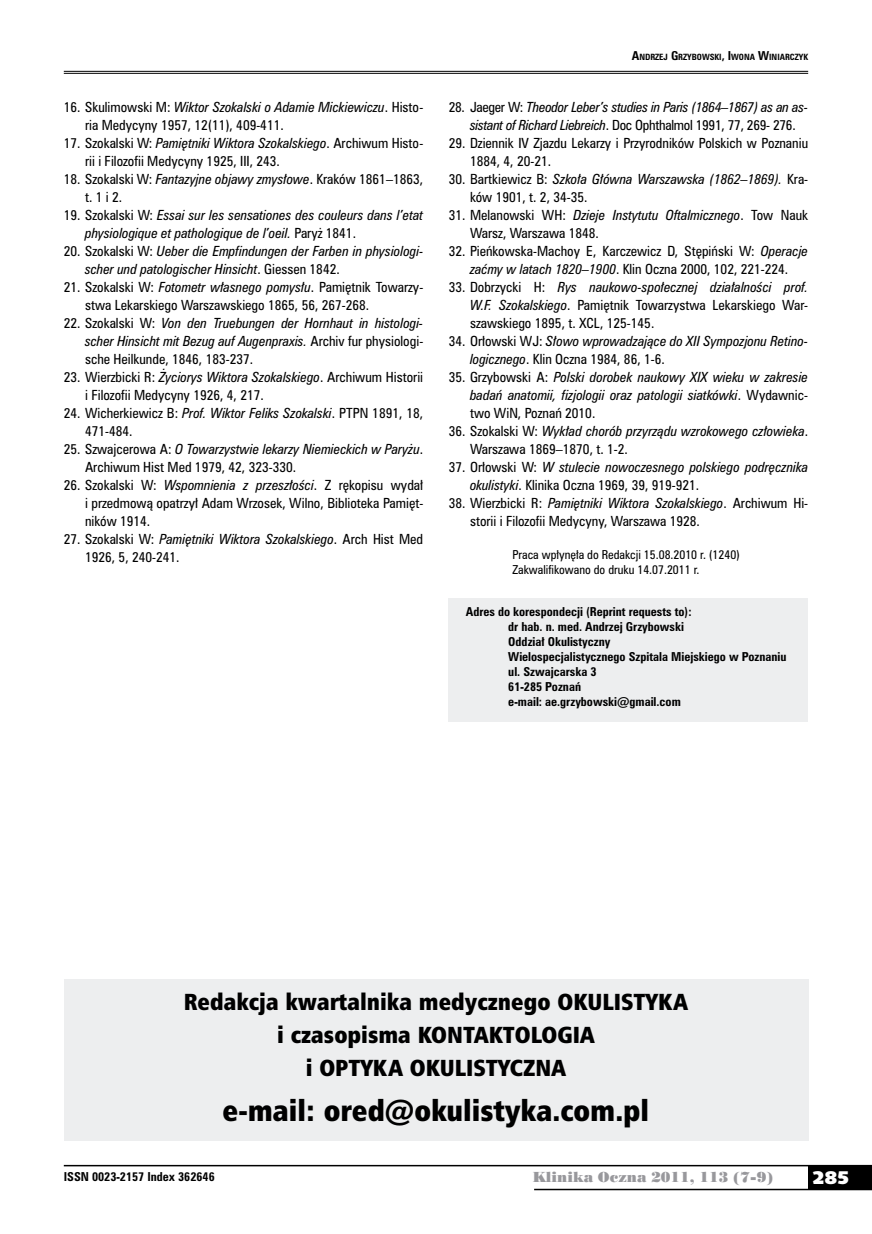
<style>
.page{position:relative;width:872px;height:1234px;background:#fff}
.page>*{position:absolute;margin:0;border:0;box-sizing:border-box;transform-origin:0 0}
.t1{font:28.5px "Humnst 777 X Blk Cn PL";color:#000}
.t2{font:22.5px/33px "Humnst 777 X Blk Cn PL";color:#000;text-align:center}
.t3{font:18px "Humanst 531 U Blk PL";color:#fff}
.t4{font:13.5px "Poster Bodoni PL";color:#98989c}
.t5{font:12.75px/18px "Zurich Cn PL";color:#000}
.t6{font:italic 12.75px/18px "Zurich Cn PL";color:#000}
.t7{font:italic 12.75px/18px "Zurich Cn PL";letter-spacing:-.02em;color:#000}
.t8{font:700 11.25px/15px "Zurich Cn PL";color:#000}
.t9{font:11.25px/15px "Zurich Cn PL";color:#000}
.t10{font:700 7.8px "Zurich Cn PL";color:#000}
.s1{font-style:italic}
.s2{font-style:normal}
.s3{font-size:11.25px}
</style>
<div class="page">
<div style="left:808px;top:1165px;width:64px;height:24px;background:#000"></div>
<hr style="left:64px;top:1164px;width:808px;height:2px;background:#000">
<hr style="left:534px;top:1188px;width:338px;height:1px;background:#000">
<hr style="left:64px;top:71px;width:744px;height:1px;background:#000">
<hr style="left:64px;top:73px;width:744px;height:1px;background:#000">
<div style="left:449px;top:598px;width:359px;height:123px;background:#edeeef"></div>
<div style="left:64px;top:978px;width:744px;height:162px;background:#edeeef"></div>
<p class="t5" style="left:85px;top:97px;width:340px;text-indent:-21px">16. Skulimowski M: <span class="s1">Wiktor Szokalski o Adamie Mickiewiczu</span>. Histo&shy;ria Medycyny 1957, 12(11), 409-411.</p>
<p class="t5" style="left:85px;top:133px;width:340px;text-indent:-21px">17. Szokalski W: <span class="s1">Pamiętniki Wiktora Szokalskiego</span>. Archiwum Histo&shy;rii i Filozofii Medycyny 1925, III, 243.</p>
<p class="t5" style="left:85px;top:169px;width:340px;text-indent:-21px">18. Szokalski W: <span class="s1">Fantazyjne objawy zmysłowe</span>. Kraków 1861–1863, t. 1 i 2.</p>
<p class="t6" style="left:85px;top:205px;width:340px;text-indent:-21px"><span class="s2">19. Szokalski W:</span> Essai sur les sensationes des couleurs dans l’etat physiologique et pathologique de l’oeil. <span class="s2">Paryż 1841.</span></p>
<p class="t6" style="left:85px;top:241px;width:340px;text-indent:-21px"><span class="s2">20. Szokalski W:</span> Ueber die Empfindungen der Farben in physiologi&shy;scher und patologischer Hinsicht<span class="s2">. Giessen 1842.</span></p>
<p class="t5" style="left:85px;top:277px;width:340px;text-indent:-21px">21. Szokalski W: <span class="s1">Fotometr własnego pomysłu</span>. Pamiętnik Towarzy&shy;stwa Lekarskiego Warszawskiego 1865, 56, 267-268.</p>
<p class="t6" style="left:85px;top:313px;width:340px;text-align:justify;text-indent:-21px"><span class="s2">22. Szokalski W:</span> Von den Truebungen der Hornhaut in histologi&shy;scher Hinsicht mit Bezug auf Augenpraxis. <span class="s2">Archiv fur physiologi&shy;sche Heilkunde, 1846, 183-237.</span></p>
<p class="t5" style="left:85px;top:367px;width:340px;text-indent:-21px">23. Wierzbicki R: <span class="s1">Życiorys Wiktora Szokalskiego</span>. Archiwum Historii i Filozofii Medycyny 1926, 4, 217.</p>
<p class="t5" style="left:85px;top:404px;width:340px;text-indent:-21px">24. Wicherkiewicz B: <span class="s1">Prof. Wiktor Feliks Szokalski</span>. PTPN 1891, 18,<br>471-484.</p>
<p class="t5" style="left:85px;top:440px;width:340px;text-indent:-21px">25. Szwajcerowa A: <span class="s1">O Towarzystwie lekarzy Niemieckich w Paryżu</span>.<br>Archiwum Hist Med 1979, 42, 323-330.</p>
<p class="t5" style="left:85px;top:476px;width:340px;text-align:justify;text-indent:-21px">26. Szokalski W: <span class="s1">Wspomnienia z przeszłości</span>. Z rękopisu wydał i przedmową opatrzył Adam Wrzosek, Wilno, Biblioteka Pamięt&shy;ników 1914.</p>
<p class="t5" style="left:85px;top:530px;width:340px;text-indent:-21px">27. Szokalski W: <span class="s1">Pamiętniki Wiktora Szokalskiego</span>. Arch Hist Med<br>1926, 5, 240-241.</p>
<p class="t10" style="left:631px;top:52px;width:178px"><span class="s3">A</span>NDRZEJ <span class="s3">G</span>RZYBOWSKI<span class="s3">, I</span>WONA <span class="s3">W</span>INIARCZYK</p>
<p class="t7" style="left:470px;top:98px;width:340px;text-indent:-21px"><span class="s2">28. Jaeger W:</span> Theodor Leber’s studies in Paris (1864–1867) as an as&shy;sistant of Richard Liebreich<span class="s2">. Doc Ophthalmol 1991, 77, 269- 276.</span></p>
<p class="t5" style="left:470px;top:134px;width:340px;text-indent:-21px">29. Dziennik IV Zjazdu Lekarzy i Przyrodników Polskich w Poznaniu<br>1884, 4, 20-21.</p>
<p class="t5" style="left:470px;top:170px;width:340px;text-indent:-21px">30. Bartkiewicz B: <span class="s1">Szkoła Główna Warszawska (1862–1869).</span> Kra&shy;ków 1901, t. 2, 34-35.</p>
<p class="t5" style="left:470px;top:206px;width:340px;text-indent:-21px">31. Melanowski WH: <span class="s1">Dzieje Instytutu Oftalmicznego</span>. Tow Nauk<br>Warsz, Warszawa 1848.</p>
<p class="t5" style="left:449px;top:242px;width:361px;text-align:center">32. Pieńkowska-Machoy E, Karczewicz D, Stępiński W: <span class="s1">Operacje zaćmy w latach 1820–1900</span>. Klin Oczna 2000, 102, 221-224.</p>
<p class="t5" style="left:470px;top:278px;width:340px;text-align:justify;text-indent:-21px">33. Dobrzycki H: <span class="s1">Rys naukowo-społecznej działalności prof.<br>W.F. Szokalskiego</span>. Pamiętnik Towarzystwa Lekarskiego War&shy;szawskiego 1895, t. XCL, 125-145.</p>
<p class="t6" style="left:470px;top:332px;width:340px;text-indent:-21px"><span class="s2">34. Orłowski WJ:</span> Słowo wprowadzające do XII Sympozjonu Retino&shy;logicznego<span class="s2">. Klin Oczna 1984, 86, 1-6.</span></p>
<p class="t6" style="left:470px;top:368px;width:340px;text-align:justify;text-indent:-21px"><span class="s2">35. Grzybowski A:</span> Polski dorobek naukowy XIX wieku w zakresie badań anatomii, fizjologii oraz patologii siatkówki<span class="s2">. Wydawnic&shy;two WiN, Poznań 2010.</span></p>
<p class="t6" style="left:470px;top:422px;width:340px;text-indent:-21px"><span class="s2">36. Szokalski W:</span> Wykład chorób przyrządu wzrokowego człowieka<span class="s2">.<br>Warszawa 1869–1870, t. 1-2.</span></p>
<p class="t6" style="left:470px;top:458px;width:340px;text-indent:-21px"><span class="s2">37. Orłowski W:</span> W stulecie nowoczesnego polskiego podręcznika okulistyki<span class="s2">. Klinika Oczna 1969, 39, 919-921.</span></p>
<p class="t5" style="left:470px;top:494px;width:340px;text-indent:-21px">38. Wierzbicki R: <span class="s1">Pamiętniki Wiktora Szokalskiego</span>. Archiwum Hi&shy;storii i Filozofii Medycyny, Warszawa 1928.</p>
<p class="t9" style="left:512px;top:547px;width:229px">Praca wpłynęła do Redakcji 15.08.2010 r. (1240)<br>Zakwalifikowano do druku 14.07.2011 r.</p>
<p class="t8" style="left:508px;top:603px;width:280px;text-indent:-43px">Adres do korespondecji (Reprint requests to):<br>dr hab. n. med. Andrzej Grzybowski<br>Oddział Okulistyczny<br>Wielospecjalistycznego Szpitala Miejskiego w Poznaniu ul. Szwajcarska 3<br>61-285 Poznań<br>e-mail: ae.grzybowski@gmail.com</p>
<h2 class="t2" style="left:184px;top:983px;width:505px">Redakcja kwartalnika medycznego OKULISTYKA i czasopisma KONTAKTOLOGIA<br>i OPTYKA OKULISTYCZNA</h2>
<h1 class="t1" style="left:223px;top:1091px;width:428px">e-mail: ored@okulistyka.com.pl</h1>
<p class="t8" style="left:64px;top:1168px;width:152px">ISSN 0023-2157 Index 362646</p>
<p class="t4" style="left:532px;top:1168px;width:242px">Klinika Oczna 2011, 113 (7-9)</p>
<h3 class="t3" style="left:812px;top:1165px;width:38px">285</h3>
</div>
